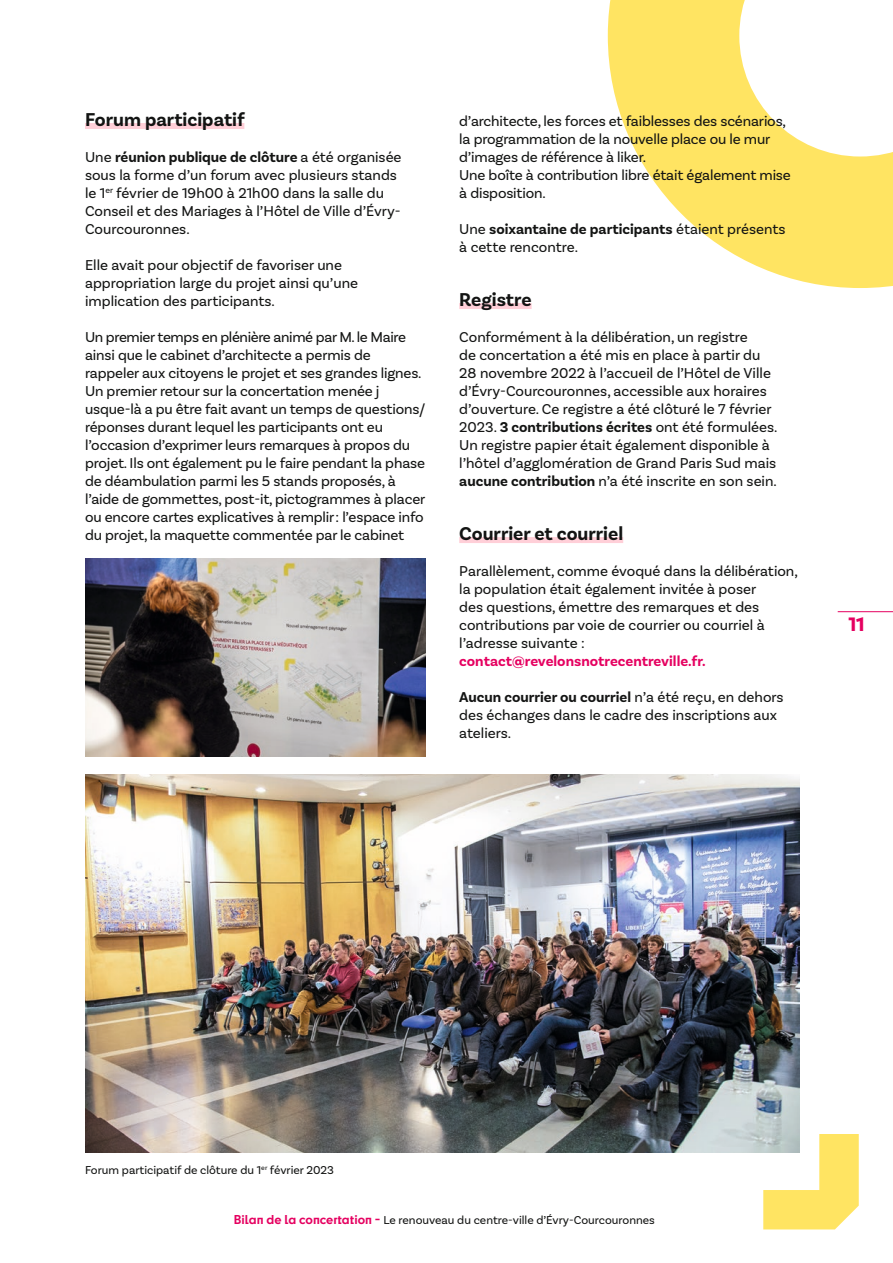
<style>
.page{position:relative;width:893px;height:1263px;background:#fff}
.page>*{position:absolute;margin:0;border:0;box-sizing:border-box;transform-origin:0 0}
.t1{font:700 19.5px "Basic Sans";color:#131413}
.t2{font:800 18px "Cy";color:#e50060}
.t3{font:15px/18px "Basic Sans";letter-spacing:-.01em;color:#131413}
.t4{font:700 15px "Basic Sans";color:#e50060}
.t5{font:12px "Basic Sans";color:#131413}
.s1{font-weight:700}
.s2{font-family:"Cy";font-weight:700;color:#e50060}
</style>
<div class="page">
<svg style="left:608px;top:0;width:285px;height:288px;fill:#ffe462"></svg>
<svg style="left:763px;top:1134px;width:96px;height:95px"></svg>
<div style="left:85px;top:123px;width:159px;height:6px;background:#ffcfd8"></div>
<img style="left:85px;top:774px;width:714px;height:378px">
<img style="left:85px;top:558px;width:340px;height:198px">
<div style="left:459px;top:303px;width:73px;height:6px;background:#ffcfd8"></div>
<div style="left:459px;top:537px;width:164px;height:6px;background:#ffcfd8"></div>
<hr style="left:838px;top:611px;width:55px;height:1px;background:#e50060">
<h1 class="t1" style="left:85px;top:108px;width:161px">Forum participatif</h1>
<p class="t3" style="left:85px;top:148px;width:318px">Une <span class="s1">réunion publique de clôture</span> a été organisée sous la forme d’un forum avec plusieurs stands le 1<sup>er</sup> février de 19h00 à 21h00 dans la salle du Conseil et des Mariages à l’Hôtel de Ville d’Évry-Courcouronnes.</p>
<p class="t3" style="left:85px;top:256px;width:275px">Elle avait pour objectif de favoriser une appropriation large du projet ainsi qu’une implication des participants.</p>
<p class="t3" style="left:85px;top:328px;width:342px">Un premier temps en plénière animé par M. le Maire ainsi que le cabinet d’architecte a permis de rappeler aux citoyens le projet et ses grandes lignes.<br>Un premier retour sur la concertation menée j usque-là a pu être fait avant un temps de questions/ réponses durant lequel les participants ont eu l’occasion d’exprimer leurs remarques à propos du projet. Ils ont également pu le faire pendant la phase de déambulation parmi les 5 stands proposés, à l’aide de gommettes, post-it, pictogrammes à placer ou encore cartes explicatives à remplir: l’espace info du projet, la maquette commentée par le cabinet</p>
<p class="t3" style="left:459px;top:112px;width:333px">d’architecte, les forces et faiblesses des scénarios, la programmation de la nouvelle place ou le mur d’images de référence à liker.<br>Une boîte à contribution libre était également mise à disposition.</p>
<p class="t3" style="left:459px;top:220px;width:328px">Une <span class="s1">soixantaine de participants</span> étaient présents à cette rencontre.</p>
<h1 class="t1" style="left:459px;top:288px;width:74px">Registre</h1>
<p class="t3" style="left:459px;top:328px;width:320px">Conformément à la délibération, un registre<br>de concertation a été mis en place à partir du 28 novembre 2022 à l’accueil de l’Hôtel de Ville d’Évry-Courcouronnes, accessible aux horaires d’ouverture. Ce registre a été clôturé le 7 février 2023. <span class="s1">3 contributions écrites</span> ont été formulées.<br>Un registre papier était également disponible à l’hôtel d’agglomération de Grand Paris Sud mais <span class="s1">aucune contribution</span> n’a été inscrite en son sein.</p>
<h1 class="t1" style="left:459px;top:522px;width:165px">Courrier et courriel</h1>
<p class="t3" style="left:459px;top:562px;width:340px">Parallèlement, comme évoqué dans la délibération, la population était également invitée à poser<br>des questions, émettre des remarques et des contributions par voie de courrier ou courriel à l’adresse suivante :</p>
<p class="t4" style="left:459px;top:652px;width:248px">contact@revelonsnotrecentreville.fr.</p>
<p class="t3" style="left:459px;top:688px;width:326px"><span class="s1">Aucun courrier ou courriel</span> n’a été reçu, en dehors des échanges dans le cadre des inscriptions aux ateliers.</p>
<p class="t2" style="left:848px;top:610px;width:18px">11</p>
<p class="t5" style="left:85px;top:1162px;width:251px">Forum participatif de clôture du 1<sup>er</sup> février 2023</p>
<p class="t5" style="left:234px;top:1213px;width:422px"><span class="s2">Bilan de la concertation -</span> Le renouveau du centre-ville d’Évry-Courcouronnes</p>
</div>
